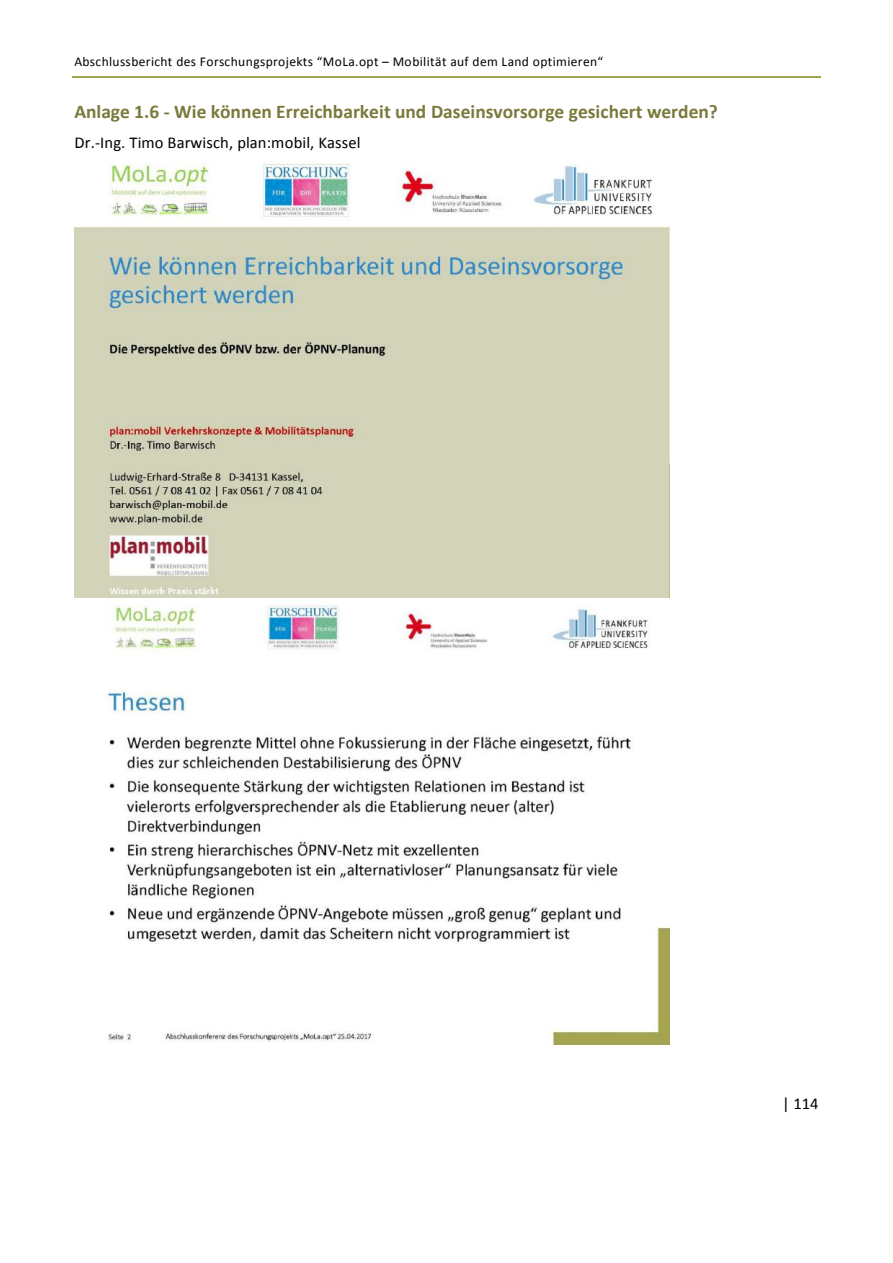
<style>
.page{position:relative;width:893px;height:1263px;background:#fff}
.page>*{position:absolute;margin:0;border:0;box-sizing:border-box;transform-origin:0 0}
.t1{font:700 19.5px "Calibri";color:#797a3b}
.t2{font:16.5px "Calibri";letter-spacing:.01em;color:#000}
.t3{font:13.5px "Calibri";letter-spacing:.025em;color:#000}
</style>
<div class="page">
<hr style="left:72px;top:76px;width:749px;height:1px;background:#a2a450">
<img style="left:75px;top:163px;width:595px;height:882px">
<p class="t3" style="left:74px;top:53px;width:530px">Abschlussbericht des Forschungsprojekts “MoLa.opt – Mobilität auf dem Land optimieren“</p>
<h1 class="t1" style="left:74px;top:99px;width:645px">Anlage 1.6 - Wie können Erreichbarkeit und Daseinsvorsorge gesichert werden?</h1>
<p class="t2" style="left:74px;top:132px;width:288px">Dr.-Ing. Timo Barwisch, plan:mobil, Kassel</p>
<p class="t2" style="left:782px;top:1093px;width:38px">| 114</p>
</div>
